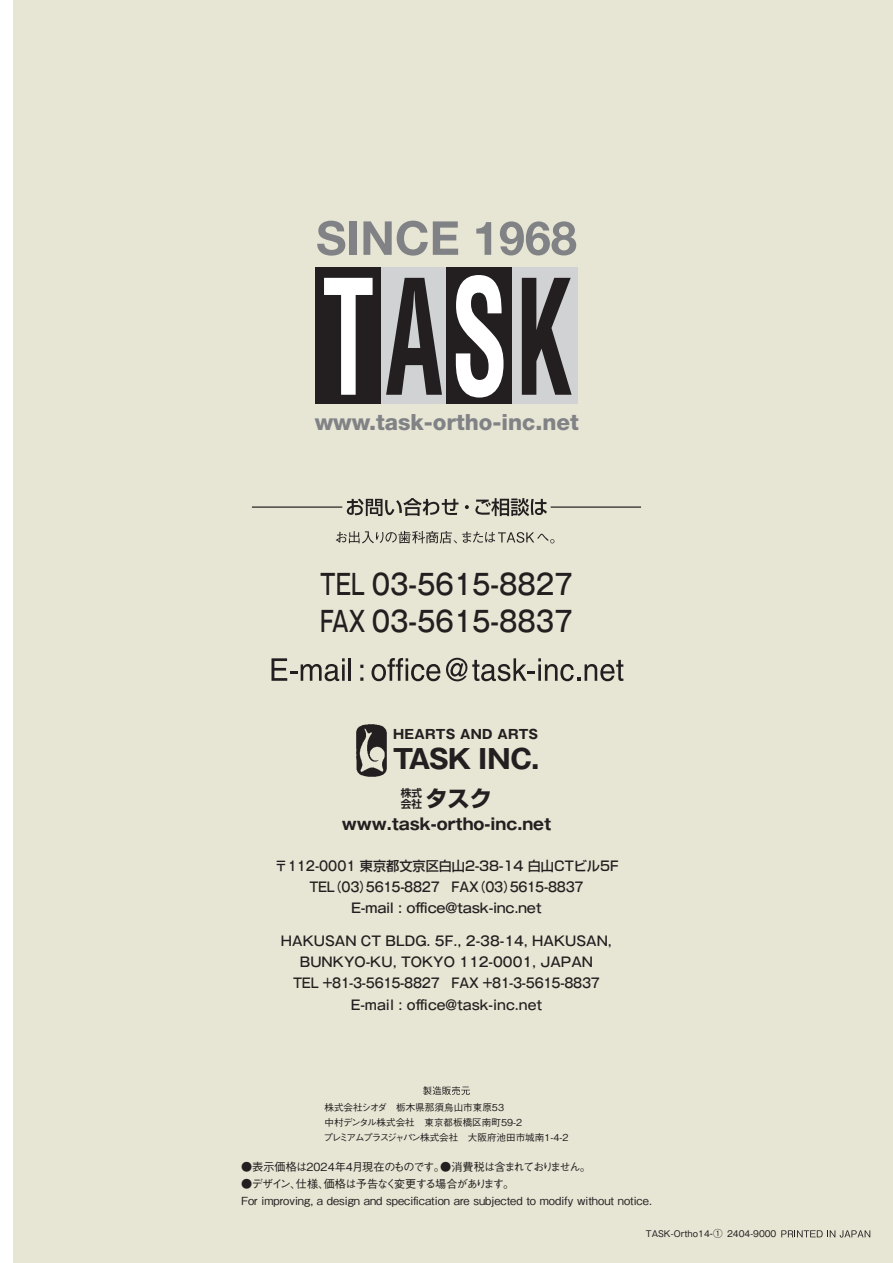
<style>
.page{position:relative;width:893px;height:1263px;background:#e7e5d4}
.page>*{position:absolute;margin:0;border:0;box-sizing:border-box;transform-origin:0 0}
.t1{font:500 28.05px/37.5px "Gothic MB101 Pro";color:#231f20;scale:.73 1}
.t2{font:700 26.55px "Gothic MB101 Pro";letter-spacing:-.03em;color:#231f20}
.t3{font:800 22.35px "Helvetica Neue LT Std";color:#808285}
.t4{font:700 22.35px "Shin Go Pro";color:#231f20}
.t5{font:700 15.9px "Gothic MB101 Pro";color:#231f20}
.t6{font:500 13.35px/21.3px "Gothic MB101 Pro";color:#231f20;text-align:center}
.t7{font:500 13.35px/21.3px "Gothic MB101 Pro";letter-spacing:-.02em;color:#231f20;text-align:center;scale:.9 1}
.t8{font:500 13.35px "Shin Go Pro";color:#231f20}
.t9{font:700 12.75px "Gothic MB101 Pro";letter-spacing:.02em;color:#231f20}
.t10{font:500 11.1px/17px "Gothic BBB Pro";color:#231f20}
.t11{font:500 11.1px "Gothic BBB Pro";letter-spacing:-.065em;color:#231f20}
.t12{font:700 10.65px "Shin Go Pro De";color:#231f20}
.t13{font:500 9.6px/14.9px "Gothic BBB Pro";color:#231f20}
.t14{font:8.55px "Gothic MB101 Pro";color:#231f20}
.s1{font-family:"Shin Go Pro De";font-size:10.65px}
.s2{font-family:"Gothic MB101 Pro"}
.s3{font-size:9.6px}
</style>
<div class="page">
<div style="left:315px;top:268px;width:66px;height:136px;background:#231f20"></div>
<div style="left:381px;top:268px;width:65px;height:136px;background:#d1d2d4"></div>
<div style="left:446px;top:268px;width:66px;height:136px;background:#231f20"></div>
<div style="left:512px;top:268px;width:66px;height:136px;background:#d1d2d4"></div>
<svg style="left:324px;top:278px;width:49px;height:117px"></svg>
<svg style="left:386px;top:278px;width:56px;height:117px"></svg>
<svg style="left:456px;top:275px;width:48px;height:123px"></svg>
<svg style="left:522px;top:278px;width:50px;height:117px"></svg>
<svg style="left:317px;top:221px;width:28px;height:35px"></svg>
<div style="left:350px;top:221px;width:7px;height:34px;background:#808285"></div>
<svg style="left:363px;top:221px;width:95px;height:35px"></svg>
<svg style="left:476px;top:222px;width:15px;height:33px"></svg>
<svg style="left:500px;top:221px;width:76px;height:34px"></svg>
<svg style="left:347px;top:498px;width:111px;height:18px"></svg>
<svg style="left:465px;top:505px;width:4px;height:4px"></svg>
<svg style="left:475px;top:498px;width:72px;height:18px"></svg>
<hr style="left:252px;top:506px;width:90px;height:2px;background:#231f20">
<hr style="left:551px;top:506px;width:90px;height:2px;background:#231f20">
<svg style="left:336px;top:531px;width:218px;height:12px"></svg>
<svg style="left:271px;top:658px;width:74px;height:23px"></svg>
<hr style="left:349px;top:658px;width:2px;height:23px;background:#231f20">
<svg style="left:360px;top:677px;width:3px;height:4px"></svg>
<svg style="left:371px;top:658px;width:69px;height:23px"></svg>
<svg style="left:446px;top:658px;width:177px;height:23px"></svg>
<svg style="left:423px;top:1086px;width:47px;height:9px"></svg>
<svg style="left:781px;top:1230px;width:89px;height:7px"></svg>
<img style="left:356px;top:724px;width:31px;height:53px">
<div style="left:0;top:0;width:13px;height:1263px;background:#fff"></div>
<h3 class="t3" style="left:315px;top:409px;width:266px">www.task-ortho-inc.net</h3>
<h1 class="t1" style="left:320px;top:562px;width:347px">TEL 03-5615-8827<br>FAX 03-5615-8837</h1>
<p class="t9" style="left:393px;top:724px;width:147px">HEARTS AND ARTS</p>
<h2 class="t2" style="left:393px;top:737px;width:148px">TASK INC.</h2>
<h3 class="t4" style="left:401px;top:780px;width:93px"><span class="s1">会社</span>タスク</h3>
<p class="t5" style="left:342px;top:811px;width:211px">www.task-ortho-inc.net</p>
<p class="t12" style="left:401px;top:785px;width:23px">株式</p>
<p class="t8" style="left:275px;top:855px;width:345px">〒<span class="s2">112-0001</span> 東京都文京区白山2-38-14 白山CTビル5F</p>
<p class="t7" style="left:309px;top:874px;width:306px">TEL（03）5615-8827　FAX（03）5615-8837<br>E-mail : office@task-inc.net</p>
<p class="t6" style="left:281px;top:928px;width:332px">HAKUSAN CT BLDG. 5F., 2-38-14, HAKUSAN, BUNKYO-KU, TOKYO 112-0001, JAPAN<br>TEL +81-3-5615-8827　FAX +81-3-5615-8837<br>E-mail : office@task-inc.net</p>
<p class="t13" style="left:324px;top:1099px;width:246px">株式会社シオダ　栃木県那須烏山市東原53<br>中村デンタル株式会社　東京都板橋区南町59-2<br>プレミアムプラスジャパン株式会社　大阪府池田市城南1-4-2</p>
<p class="t11" style="left:241px;top:1158px;width:352px">●表示価格は2024年4月現在のものです。●消費税は含まれておりません。</p>
<p class="t10" style="left:241px;top:1174px;width:412px">●デザイン、仕様、価格は予告なく変更する場合があります。<br>For improving, a design and specification are subjected to modify without notice.</p>
<p class="t14" style="left:646px;top:1227px;width:132px">TASK-Ortho14<span class="s3">-①</span> 2404-9000</p>
</div>
